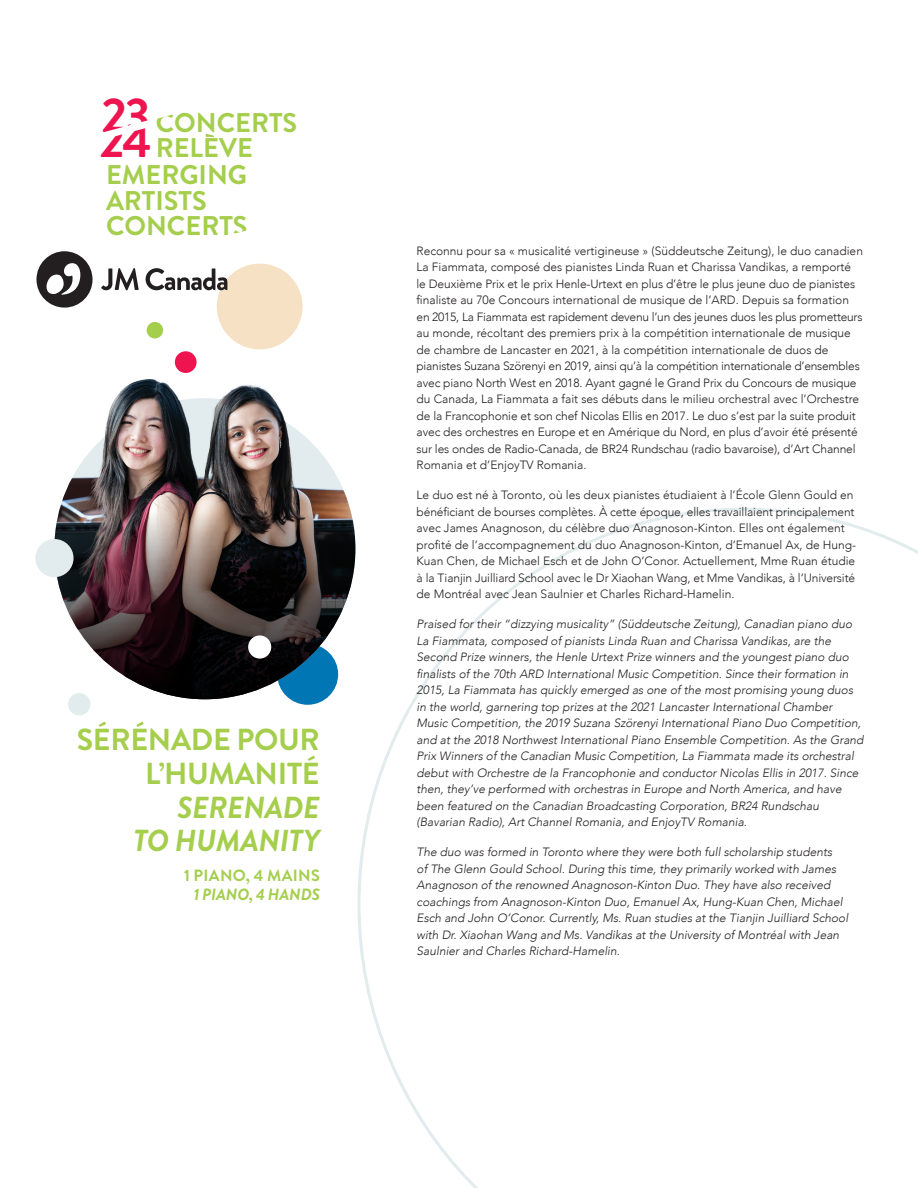
<style>
.page{position:relative;width:918px;height:1188px;background:#fff}
.page>*{position:absolute;margin:0;border:0;box-sizing:border-box;transform-origin:0 0}
.t1{font:700 48.9px "Brandon Grotesque";color:#ed1450}
.t2{font:700 30.3px/33.8px "Brandon Grotesque";letter-spacing:-.01em;color:#a4ce4c;text-align:right}
.t3{font:italic 700 30.3px/33.8px "Brandon Grotesque";letter-spacing:-.01em;color:#a4ce4c;text-align:right}
.t4{font:700 27px "Brandon Grotesque";color:#a4ce4c}
.t5{font:700 16.2px "Brandon Grotesque";letter-spacing:.02em;color:#a4ce4c}
.t6{font:italic 700 16.2px "Brandon Grotesque";letter-spacing:-.005em;color:#a4ce4c}
.t7{font:300 12px/16.5px "Avenir LT Com";color:#231f20}
.t8{font:italic 300 12px/16.5px "Avenir";color:#231f20}
</style>
<div class="page">
<div style="left:217px;top:264px;width:86px;height:85px;background:#f6e1c4;border-radius:50%"></div>
<svg style="left:358px;top:508px;width:560px;height:680px"></svg>
<svg style="left:36px;top:251px;width:57px;height:57px"></svg>
<svg style="left:101px;top:268px;width:38px;height:22px"></svg>
<svg style="left:146px;top:268px;width:81px;height:22px"></svg>
<svg style="left:205px;top:133px;width:9px;height:4px"></svg>
<div style="left:68px;top:693px;width:22px;height:22px;background:#e2ebed;border-radius:50%"></div>
<div style="left:277px;top:644px;width:61px;height:61px;background:#0076b4;border-radius:50%"></div>
<img style="left:105px;top:366px;width:225px;height:99px">
<img style="left:54px;top:398px;width:301px;height:301px;border-radius:50%">
<div style="left:147px;top:322px;width:16px;height:16px;background:#a4ce4c;border-radius:50%"></div>
<div style="left:175px;top:351px;width:22px;height:22px;background:#ed1450;border-radius:50%"></div>
<div style="left:35px;top:539px;width:39px;height:38px;background:#e2ebed;border-radius:50%"></div>
<div style="left:248px;top:635px;width:23px;height:24px;background:#fff;border-radius:50%"></div>
<h1 class="t1" style="left:102px;top:81px;width:50px">23</h1>
<h3 class="t4" style="left:156px;top:103px;width:143px">CONCERTS</h3>
<h3 class="t4" style="left:156px;top:129px;width:99px">RELEVE</h3>
<h3 class="t4" style="left:106px;top:156px;width:143px">EMERGING</h3>
<h3 class="t4" style="left:106px;top:182px;width:102px">ARTISTS</h3>
<h3 class="t4" style="left:106px;top:207px;width:143px">CONCERTS</h3>
<h1 class="t1" style="left:99px;top:106px;width:54px">24</h1>
<h2 class="t2" style="left:77px;top:723px;width:245px">SÉRÉNADE POUR<br>L’HUMANITÉ</h2>
<h2 class="t3" style="left:133px;top:790px;width:188px">SERENADE<br>TO HUMANITY</h2>
<h3 class="t5" style="left:184px;top:864px;width:137px">1 PIANO, 4 MAINS</h3>
<h3 class="t6" style="left:194px;top:883px;width:128px">1 PIANO, 4 HANDS</h3>
<p class="t7" style="left:417px;top:242px;width:448px">Reconnu pour sa « musicalité vertigineuse » (Süddeutsche Zeitung), le duo canadien La Fiammata, composé des pianistes Linda Ruan et Charissa Vandikas, a remporté le Deuxième Prix et le prix Henle-Urtext en plus d’être le plus jeune duo de pianistes finaliste au 70e Concours international de musique de l’ARD. Depuis sa formation en 2015, La Fiammata est rapidement devenu l’un des jeunes duos les plus prometteurs au monde, récoltant des premiers prix à la compétition internationale de musique de chambre de Lancaster en 2021, à la compétition internationale de duos de pianistes Suzana Szörenyi en 2019, ainsi qu’à la compétition internationale d’ensembles avec piano North West en 2018. Ayant gagné le Grand Prix du Concours de musique du Canada, La Fiammata a fait ses débuts dans le milieu orchestral avec l’Orchestre de la Francophonie et son chef Nicolas Ellis en 2017. Le duo s’est par la suite produit avec des orchestres en Europe et en Amérique du Nord, en plus d’avoir été présenté sur les ondes de Radio-Canada, de BR24 Rundschau (radio bavaroise), d’Art Channel Romania et d’EnjoyTV Romania.</p>
<p class="t7" style="left:417px;top:487px;width:441px">Le duo est né à Toronto, où les deux pianistes étudiaient à l’École Glenn Gould en bénéficiant de bourses complètes. À cette époque, elles travaillaient principalement avec James Anagnoson, du célèbre duo Anagnoson-Kinton. Elles ont également profité de l’accompagnement du duo Anagnoson-Kinton, d’Emanuel Ax, de Hung-Kuan Chen, de Michael Esch et de John O’Conor. Actuellement, Mme Ruan étudie à la Tianjin Juilliard School avec le Dr Xiaohan Wang, et Mme Vandikas, à l’Université de Montréal avec Jean Saulnier et Charles Richard-Hamelin.</p>
<p class="t8" style="left:417px;top:616px;width:449px">Praised for their “dizzying musicality” (Süddeutsche Zeitung), Canadian piano duo La Fiammata, composed of pianists Linda Ruan and Charissa Vandikas, are the Second Prize winners, the Henle Urtext Prize winners and the youngest piano duo finalists of the 70th ARD International Music Competition. Since their formation in 2015, La Fiammata has quickly emerged as one of the most promising young duos in the world, garnering top prizes at the 2021 Lancaster International Chamber Music Competition, the 2019 Suzana Szörenyi International Piano Duo Competition, and at the 2018 Northwest International Piano Ensemble Competition. As the Grand Prix Winners of the Canadian Music Competition, La Fiammata made its orchestral debut with Orchestre de la Francophonie and conductor Nicolas Ellis in 2017. Since then, they’ve performed with orchestras in Europe and North America, and have been featured on the Canadian Broadcasting Corporation, BR24 Rundschau (Bavarian Radio), Art Channel Romania, and EnjoyTV Romania.</p>
<p class="t8" style="left:417px;top:844px;width:433px">The duo was formed in Toronto where they were both full scholarship students<br>of The Glenn Gould School. During this time, they primarily worked with James Anagnoson of the renowned Anagnoson-Kinton Duo. They have also received coachings from Anagnoson-Kinton Duo, Emanuel Ax, Hung-Kuan Chen, Michael Esch and John O’Conor. Currently, Ms. Ruan studies at the Tianjin Juilliard School with Dr. Xiaohan Wang and Ms. Vandikas at the University of Montréal with Jean Saulnier and Charles Richard-Hamelin.</p>
</div>
